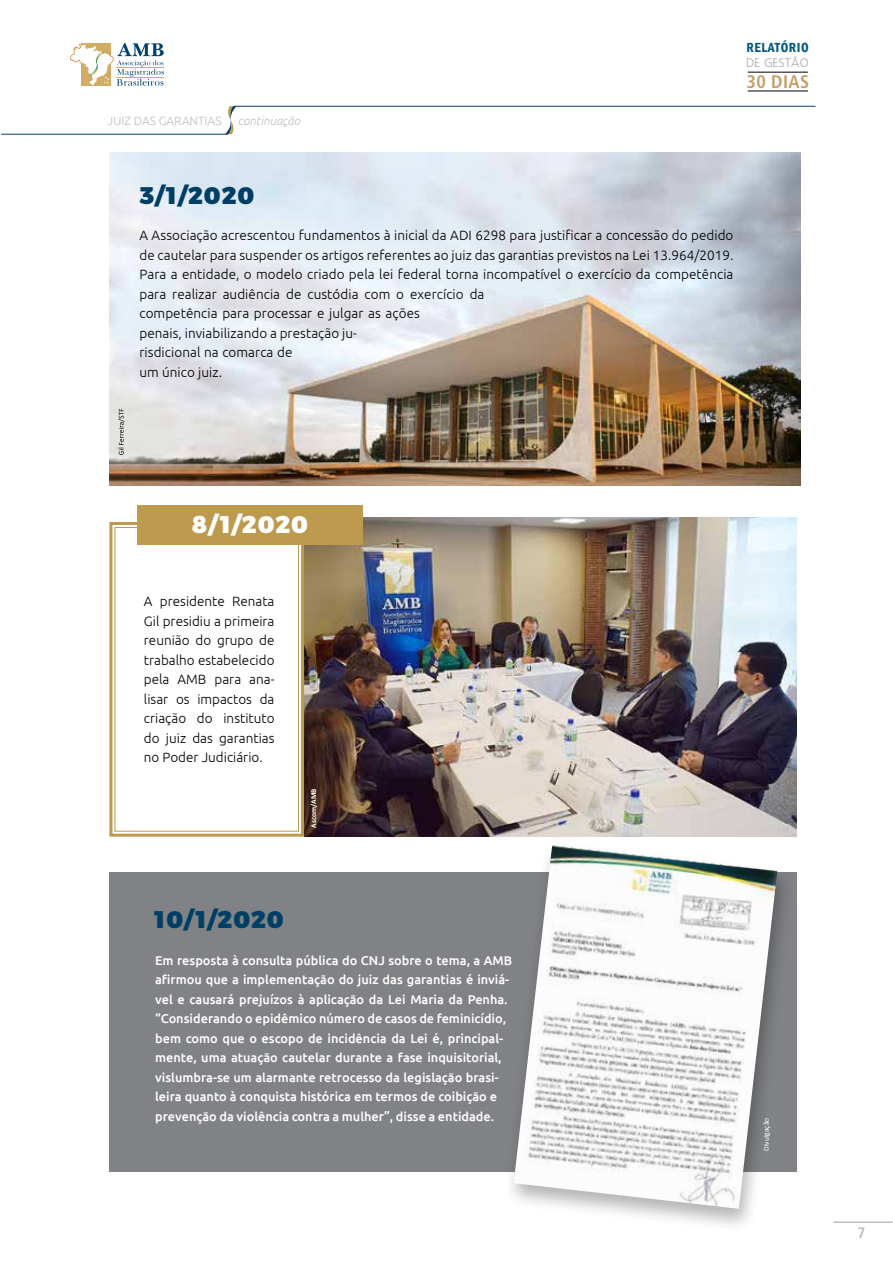
<style>
.page{position:relative;width:893px;height:1263px;background:#fff}
.page>*{position:absolute;margin:0;border:0;box-sizing:border-box;transform-origin:0 0}
.t1{font:900 24px "Montserrat";letter-spacing:.04em;color:#003f65}
.t2{font:900 24px "Montserrat";color:#fff}
.t3{font:700 condensed 18.3px "Frutiger LT Std";letter-spacing:.02em;color:#c39f68}
.t4{font:700 condensed 15px "Frutiger LT Std";color:#bcbec0}
.t5{font:300 13.5px/19.5px "Ubuntu";letter-spacing:.005em;color:#000}
.t6{font:600 condensed 13.5px "Franklin Gothic";letter-spacing:.04em;color:#00587f}
.t7{font:500 12.75px/19.5px "Ubuntu";color:#fff}
.t8{font:12.45px "Bastardus Sans";letter-spacing:.01em;color:#a7a9ac}
.t9{font:300 11.85px "Ubuntu";color:#bcbec0}
.t10{font:italic 300 11.85px "Ubuntu";color:#bcbec0}
.t11{font:7.5px "Calibri";color:#fff}
.t12{font:700 7.5px "Calibri";color:#fff}
</style>
<div class="page">
<svg style="left:70px;top:43px;width:94px;height:42px"></svg>
<hr style="left:833px;top:1221px;width:59px;height:2px;background:#bcbec0">
<hr style="left:748px;top:72px;width:60px;height:1px;background:#000">
<hr style="left:748px;top:91px;width:60px;height:1px;background:#000">
<img style="left:109px;top:152px;width:692px;height:334px">
<svg style="left:225px;top:106px;width:11px;height:28px"></svg>
<hr style="left:1px;top:134px;width:226px;height:1px;background:#003f65">
<hr style="left:234px;top:106px;width:581px;height:1px;background:#003f65">
<svg style="left:118px;top:409px;width:7px;height:46px"></svg>
<img style="left:306px;top:518px;width:491px;height:319px">
<svg style="left:109px;top:522px;width:197px;height:315px"></svg>
<div style="left:114px;top:527px;width:185px;height:305px;border:1px solid #bd9a4d"></div>
<div style="left:137px;top:506px;width:226px;height:39px;background:#bd9a4d"></div>
<div style="left:109px;top:872px;width:688px;height:299px;background:#808285"></div>
<div style="left:503px;top:841px;width:292px;height:392px;background:#000;opacity:.3"></div>
<img style="left:514px;top:845px;width:263px;height:364px">
<p class="t9" style="left:108px;top:114px;width:116px">JUIZ DAS GARANTIAS</p>
<p class="t10" style="left:238px;top:114px;width:64px">continuação</p>
<p class="t6" style="left:746px;top:38px;width:64px">RELATÓRIO</p>
<h2 class="t3" style="left:746px;top:71px;width:64px">30 DIAS</h2>
<p class="t8" style="left:746px;top:55px;width:64px">DE GESTÃO</p>
<h1 class="t1" style="left:139px;top:175px;width:116px">3/1/2020</h1>
<p class="t5" style="left:139px;top:225px;width:596px">A Associação acrescentou fundamentos à inicial da ADI 6298 para justificar a concessão do pedido de cautelar para suspender os artigos referentes ao juiz das garantias previstos na Lei 13.964/2019.<br>Para a entidade, o modelo criado pela lei federal torna incompatível o exercício da competência para realizar audiência de custódia com o exercício da<br>competência para processar e julgar as ações<br>penais, inviabilizando a prestação ju-<br>risdicional na comarca de<br>um único juiz.</p>
<h1 class="t2" style="left:192px;top:505px;width:117px">8/1/2020</h1>
<p class="t5" style="left:144px;top:591px;width:132px;text-align:justify">A presidente Renata Gil presidiu a primeira reunião do grupo de trabalho estabelecido pela AMB para ana&shy;lisar os impactos da criação do instituto do juiz das garantias no Poder Judiciário.</p>
<p class="t12" style="left:308px;top:827px;width:40px;rotate:-90deg">Ascom/AMB</p>
<h1 class="t1" style="left:155px;top:900px;width:130px">10/1/2020</h1>
<p class="t7" style="left:155px;top:950px;width:359px">Em resposta à consulta pública do CNJ sobre o tema, a AMB afirmou que a implementação do juiz das garantias é inviá&shy;vel e causará prejuízos à aplicação da Lei Maria da Penha. “Considerando o epidêmico número de casos de feminicídio, bem como que o escopo de incidência da Lei é, principal&shy;mente, uma atuação cautelar durante a fase inquisitorial, vislumbra-se um alarmante retrocesso da legislação brasi&shy;leira quanto à conquista histórica em termos de coibição e prevenção da violência contra a mulher”, disse a entidade.</p>
<p class="t11" style="left:761px;top:1151px;width:35px;rotate:-90deg">Divulgação</p>
<p class="t4" style="left:858px;top:1224px;width:9px">7</p>
</div>
